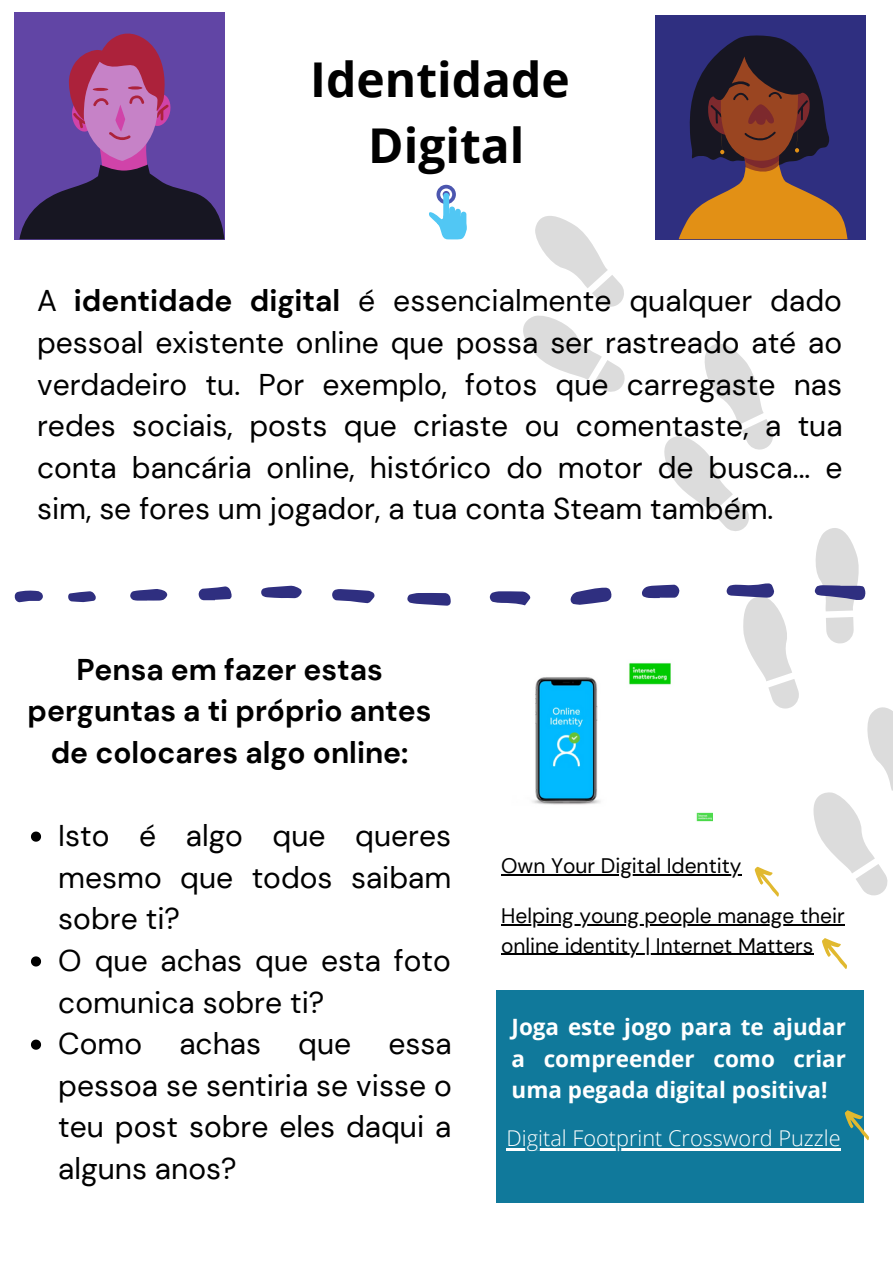
<style>
.page{position:relative;width:893px;height:1264px;background:#fff}
.page>*{position:absolute;margin:0;border:0;box-sizing:border-box;transform-origin:0 0}
.t1{font:700 48px/66.3px "Open Sans";color:#000;text-align:center}
.t2{font:30px/41.5px "DM Sans";color:#000;text-align:justify}
.t3{font:700 30px/41.5px "DM Sans";color:#000;text-align:center}
.t4{font:700 22.5px/31.5px "Open Sans";color:#fff;text-align:justify}
.t5{font:300 21.75px "Open Sans";color:#fff}
.t6{font:21px/29.2px "DM Sans";color:#000}
.s1{font-weight:700}
</style>
<div class="page">
<svg style="left:436px;top:185px;width:20px;height:19px"></svg>
<svg style="left:442px;top:191px;width:7px;height:7px"></svg>
<div style="left:443px;top:193px;width:6px;height:26px;background:#51c7f4;border-radius:3px"></div>
<div style="left:449px;top:206px;width:6px;height:22px;background:#51c7f4;border-radius:3px"></div>
<div style="left:455px;top:209px;width:6px;height:21px;background:#51c7f4;border-radius:3px"></div>
<svg style="left:429px;top:212px;width:37px;height:28px"></svg>
<div style="left:655px;top:15px;width:210px;height:224px;background:#2f2f80"></div>
<svg style="left:678px;top:35px;width:169px;height:204px"></svg>
<div style="left:14px;top:13px;width:211px;height:227px;background:#6145a5"></div>
<svg style="left:19px;top:33px;width:205px;height:206px"></svg>
<svg style="left:523px;top:216px;width:102px;height:176px"></svg>
<svg style="left:570px;top:587px;width:42px;height:17px"></svg>
<svg style="left:407px;top:593px;width:44px;height:12px"></svg>
<svg style="left:332px;top:589px;width:43px;height:14px"></svg>
<svg style="left:489px;top:591px;width:41px;height:14px"></svg>
<svg style="left:261px;top:585px;width:41px;height:13px"></svg>
<svg style="left:198px;top:586px;width:34px;height:14px"></svg>
<svg style="left:130px;top:589px;width:37px;height:11px"></svg>
<svg style="left:14px;top:590px;width:29px;height:12px"></svg>
<svg style="left:68px;top:591px;width:28px;height:11px"></svg>
<img style="left:532px;top:663px;width:104px;height:142px">
<svg style="left:31px;top:831px;width:10px;height:10px"></svg>
<svg style="left:31px;top:956px;width:10px;height:10px"></svg>
<svg style="left:31px;top:1039px;width:10px;height:10px"></svg>
<hr style="left:501px;top:924px;width:343px;height:1px;background:#000">
<hr style="left:501px;top:953px;width:312px;height:1px;background:#000">
<div style="left:496px;top:990px;width:367px;height:213px;background:#10799b"></div>
<hr style="left:506px;top:1148px;width:334px;height:2px;background:#fff">
<svg style="left:844px;top:1104px;width:25px;height:40px"></svg>
<hr style="left:501px;top:874px;width:240px;height:1px;background:#000">
<svg style="left:636px;top:343px;width:256px;height:554px"></svg>
<svg style="left:822px;top:938px;width:25px;height:31px"></svg>
<h1 class="t1" style="left:310px;top:45px;width:261px">Identidade<br>Digital</h1>
<p class="t2" style="left:37px;top:280px;width:807px">A <span class="s1">identidade digital</span> é essencialmente qualquer dado pessoal existente online que possa ser rastreado até ao verdadeiro tu. Por exemplo, fotos que carregaste nas redes sociais, posts que criaste ou comentaste, a tua conta bancária online, histórico do motor de busca... e sim, se fores um jogador, a tua conta Steam também.</p>
<p class="t3" style="left:28px;top:648px;width:405px">Pensa em fazer estas perguntas a ti próprio antes de colocares algo online:</p>
<p class="t2" style="left:58px;top:815px;width:395px;text-align:left">Isto é algo que queres mesmo que todos saibam sobre ti?<br>O que achas que esta foto comunica sobre ti?<br>Como achas que essa pessoa se sentiria se visse o teu post sobre eles daqui a alguns anos?</p>
<p class="t6" style="left:501px;top:851px;width:242px">Own Your Digital Identity</p>
<p class="t6" style="left:501px;top:901px;width:345px">Helping young people manage their online identity | Internet Matters</p>
<p class="t4" style="left:511px;top:1010px;width:336px">Joga este jogo para te ajudar a compreender como criar uma pegada digital positiva!</p>
<p class="t5" style="left:506px;top:1122px;width:335px">Digital Footprint Crossword Puzzle</p>
</div>
